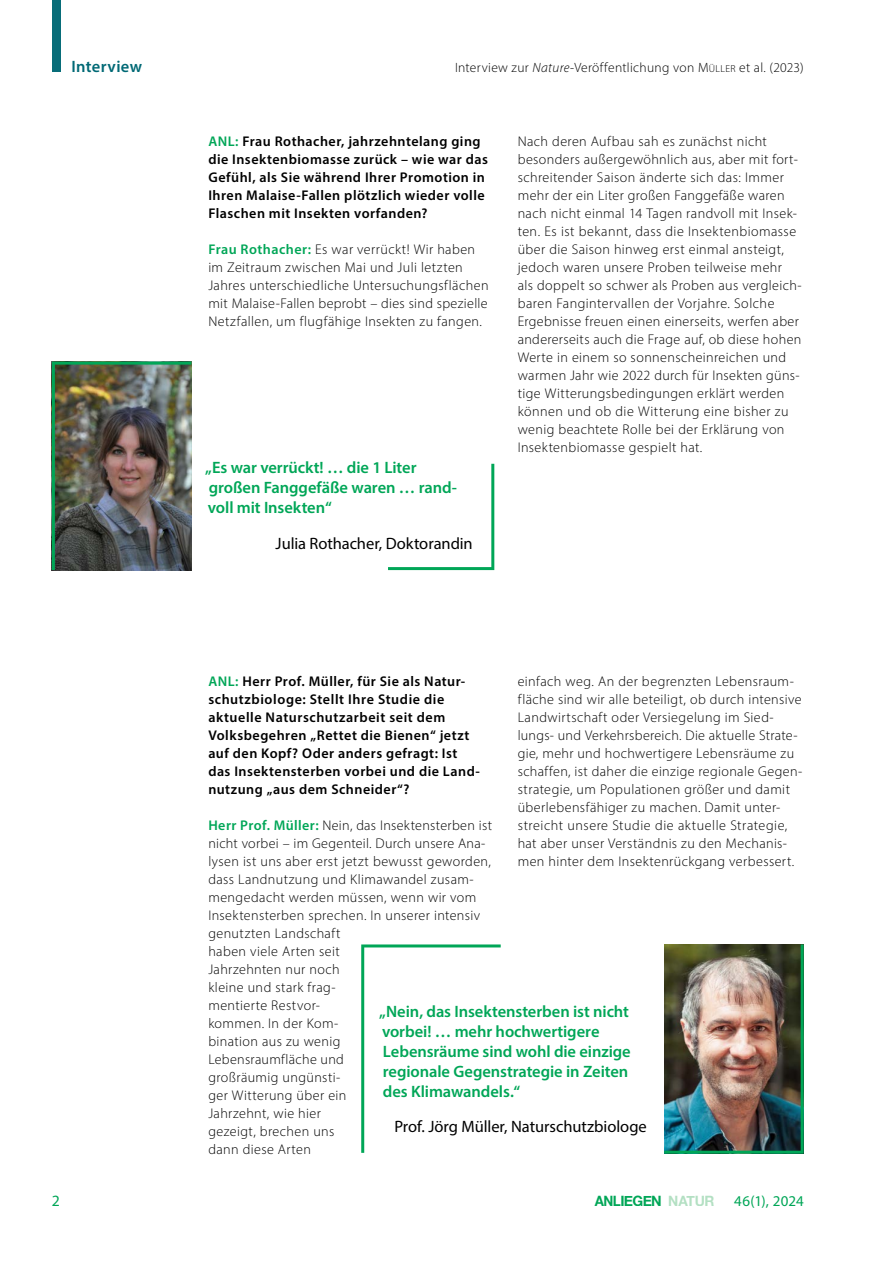
<style>
.page{position:relative;width:893px;height:1263px;background:#fff}
.page>*{position:absolute;margin:0;border:0;box-sizing:border-box;transform-origin:0 0}
.Interview_Zitat{font:600 16.5px/19.8px "Myriad Pro";letter-spacing:-.005em;color:#00a657}
.Autor{font:16.5px "Myriad Pro";letter-spacing:-.005em;color:#000}
.t1{font:600 16.5px "Myriad Pro";letter-spacing:.025em;color:#006975}
.t2{font:15.75px "Myriad Pro";color:#00a657}
.t3{font:15px "Myriad Pro";letter-spacing:.005em;color:#00a657}
.t4{font:700 14.25px "Helvetica Neue";letter-spacing:-.035em;color:#00a657;scale:.94 1}
.P__Fließtext_2Sp{font:300 14.1px/18px "Myriad Pro";letter-spacing:.025em;color:#000}
.Interview_Frage{font:600 14.1px/18px "Myriad Pro";letter-spacing:.035em;color:#000}
.t5{font:300 13.5px "Myriad Pro";letter-spacing:.025em;color:#000}
.s1{font-style:italic}
.s2{font-style:inherit}
.s3{font-size:10.2px}
.s4{color:#00a657}
.s5{font-weight:600;color:#00a657}
.s6{color:rgb(104 193 135/.5)}
</style>
<div class="page">
<div style="left:52px;top:0;width:8px;height:71px;background:#086d79"></div>
<img style="left:52px;top:362px;width:139px;height:208px">
<svg style="left:388px;top:464px;width:106px;height:106px"></svg>
<svg style="left:361px;top:944px;width:140px;height:209px"></svg>
<img style="left:664px;top:944px;width:140px;height:210px">
<p class="t1" style="left:71px;top:55px;width:72px">Interview</p>
<p class="t5" style="left:455px;top:60px;width:350px">Interview zur <span class="s1">Nature</span>-Veröffentlichung von <span class="s2">M</span><span class="s3">üller</span> et al. (2023)</p>
<p class="Interview_Frage" style="left:208px;top:131px;width:281px"><span class="s4">ANL:</span> Frau Rothacher, jahrzehntelang ging die Insektenbiomasse zurück – wie war das Gefühl, als Sie während Ihrer Promotion in Ihren Malaise-Fallen plötzlich wieder volle Flaschen mit Insekten vorfanden?</p>
<p class="P__Fließtext_2Sp" style="left:208px;top:240px;width:282px"><span class="s5">Frau Rothacher:</span> Es war verrückt! Wir haben im Zeitraum zwischen Mai und Juli letzten Jahres unterschiedliche Untersuchungsflächen mit Malaise-Fallen beprobt – dies sind spezielle Netzfallen, um flugfähige Insekten zu fangen.</p>
<p class="Interview_Zitat" style="left:205px;top:458px;width:253px">„Es war verrückt! … die 1 Liter großen Fanggefäße waren … rand&shy;voll mit Insekten“</p>
<p class="Autor" style="left:276px;top:533px;width:199px">Julia Rothacher, Doktorandin</p>
<p class="P__Fließtext_2Sp" style="left:518px;top:132px;width:285px">Nach deren Aufbau sah es zunächst nicht besonders außergewöhnlich aus, aber mit fort&shy;schreitender Saison änderte sich das: Immer mehr der ein Liter großen Fanggefäße waren nach nicht einmal 14 Tagen randvoll mit Insek&shy;ten. Es ist bekannt, dass die Insektenbiomasse über die Saison hinweg erst einmal ansteigt, jedoch waren unsere Proben teilweise mehr<br>als doppelt so schwer als Proben aus vergleich&shy;baren Fangintervallen der Vorjahre. Solche Ergebnisse freuen einen einerseits, werfen aber andererseits auch die Frage auf, ob diese hohen Werte in einem so sonnenscheinreichen und warmen Jahr wie 2022 durch für Insekten güns&shy;tige Witterungsbedingungen erklärt werden können und ob die Witterung eine bisher zu wenig beachtete Rolle bei der Erklärung von Insektenbiomasse gespielt hat.</p>
<p class="Interview_Frage" style="left:208px;top:671px;width:272px"><span class="s4">ANL:</span> Herr Prof. Müller, für Sie als Natur&shy;schutzbiologe: Stellt Ihre Studie die aktuelle Naturschutzarbeit seit dem Volksbegehren „Rettet die Bienen“ jetzt auf den Kopf? Oder anders gefragt: Ist das Insektensterben vorbei und die Land&shy;nutzung „aus dem Schneider“?</p>
<p class="P__Fließtext_2Sp" style="left:208px;top:816px;width:285px"><span class="s5">Herr Prof. Müller:</span> Nein, das Insektensterben ist nicht vorbei – im Gegenteil. Durch unsere Ana&shy;lysen ist uns aber erst jetzt bewusst geworden, dass Landnutzung und Klimawandel zusam&shy;mengedacht werden müssen, wenn wir vom<br>Insektensterben sprechen. In unserer intensiv genutzten Landschaft<br>haben viele Arten seit<br>Jahrzehnten nur noch<br>kleine und stark frag-<br>mentierte Restvor-<br>kommen. In der Kom-<br>bination aus zu wenig<br>Lebensraumfläche und<br>großräumig ungünsti-<br>ger Witterung über ein<br>Jahrzehnt, wie hier<br>gezeigt, brechen uns<br>dann diese Arten</p>
<p class="P__Fließtext_2Sp" style="left:518px;top:672px;width:286px">einfach weg. An der begrenzten Lebensraum&shy;fläche sind wir alle beteiligt, ob durch intensive Landwirtschaft oder Versiegelung im Sied&shy;lungs- und Verkehrsbereich. Die aktuelle Strate&shy;gie, mehr und hochwertigere Lebensräume zu schaffen, ist daher die einzige regionale Gegen&shy;strategie, um Populationen größer und damit überlebensfähiger zu machen. Damit unter&shy;streicht unsere Studie die aktuelle Strategie, hat aber unser Verständnis zu den Mechanis&shy;men hinter dem Insektenrückgang verbessert.</p>
<p class="Interview_Zitat" style="left:379px;top:1001px;width:253px">„Nein, das Insektensterben ist nicht vorbei! … mehr hochwertigere<br>Lebensräume sind wohl die einzige regionale Gegenstrategie in Zeiten des Klimawandels.“</p>
<p class="Autor" style="left:394px;top:1117px;width:254px">Prof. Jörg Müller, Naturschutzbiologe</p>
<p class="t4" style="left:595px;top:1189px;width:129px">ANLIEGEN <span class="s6">NATUR</span></p>
<p class="t2" style="left:52px;top:1191px;width:10px">2</p>
<p class="t3" style="left:734px;top:1191px;width:71px">46(1), 2024</p>
</div>
